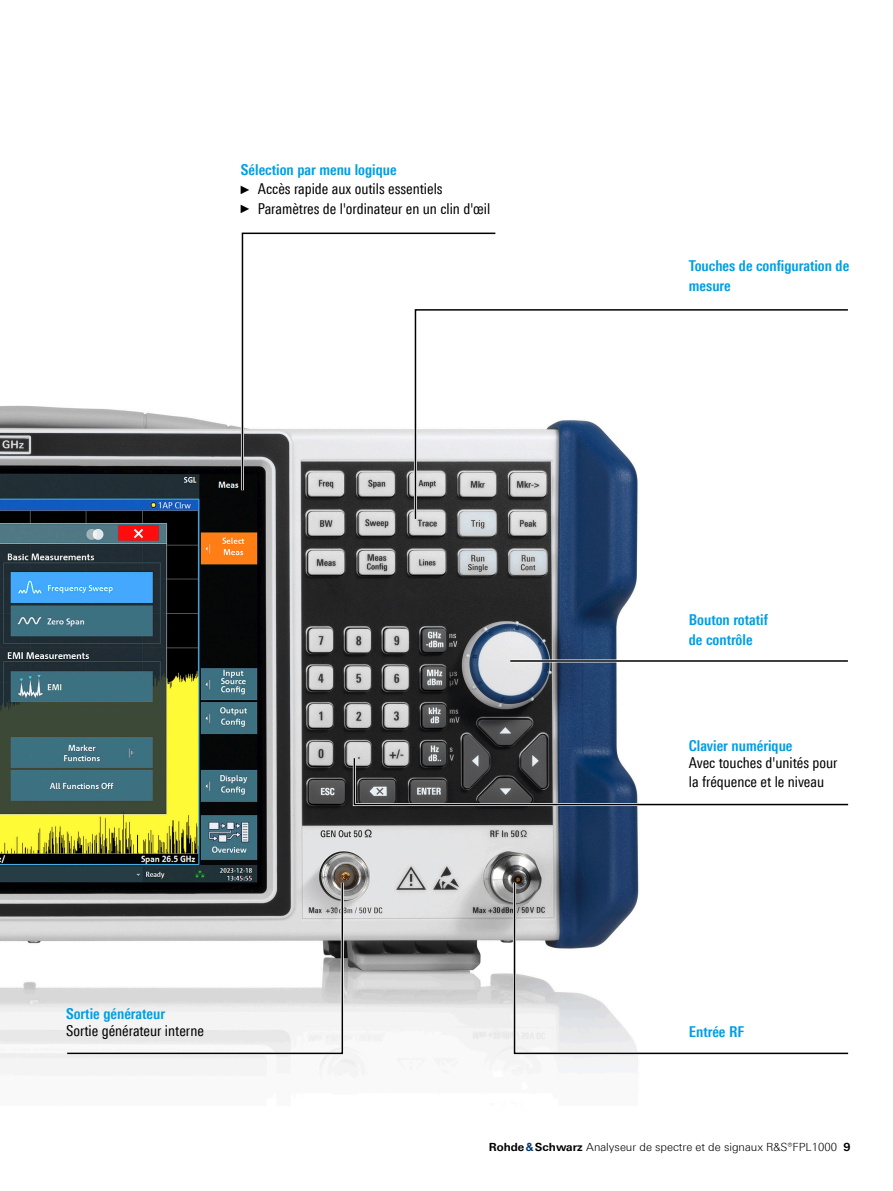
<style>
.page{position:relative;width:893px;height:1191px;background:#fff}
.page>*{position:absolute;margin:0;border:0;box-sizing:border-box;transform-origin:0 0}
.Grafiktext_10_pt{font:condensed 15px/19.2px "Linotype Universfor RS";color:#000}
.Ueberschrift_cyan_10cond{font:700 condensed 15px/19.2px "Linotype Universfor RS";color:#009ee3}
.t1{font:300 11.25px "Linotype Universfor RS";color:#000}
.s1{font-family:"Arial Narrow";font-stretch:normal;font-size:12px}
.s2{font-weight:700}
.s3{font-weight:700;color:#003872}
</style>
<div class="page">
<img style="left:0;top:405px;width:639px;height:673px">
<svg style="left:241px;top:232px;width:255px;height:260px"></svg>
<svg style="left:64px;top:879px;width:281px;height:177px"></svg>
<svg style="left:66px;top:881px;width:278px;height:173px"></svg>
<svg style="left:511px;top:879px;width:337px;height:177px"></svg>
<svg style="left:513px;top:881px;width:336px;height:173px"></svg>
<hr style="left:510px;top:659px;width:338px;height:3px;background:#fff">
<hr style="left:510px;top:660px;width:338px;height:1px;background:#000">
<svg style="left:412px;top:307px;width:227px;height:215px"></svg>
<svg style="left:414px;top:308px;width:434px;height:212px"></svg>
<svg style="left:351px;top:755px;width:498px;height:52px"></svg>
<p class="Ueberschrift_cyan_10cond" style="left:241px;top:160px;width:157px">Sélection par menu logique</p>
<p class="Grafiktext_10_pt" style="left:241px;top:179px;width:203px"><span class="s1">►</span> Accès rapide aux outils essentiels</p>
<p class="Grafiktext_10_pt" style="left:241px;top:199px;width:251px"><span class="s1">►</span> Paramètres de l'ordinateur en un clin d'œil</p>
<p class="Ueberschrift_cyan_10cond" style="left:689px;top:256px;width:162px">Touches de configuration de mesure</p>
<p class="Ueberschrift_cyan_10cond" style="left:66px;top:1004px;width:100px">Sortie générateur</p>
<p class="Grafiktext_10_pt" style="left:66px;top:1020px;width:139px">Sortie générateur interne</p>
<p class="Ueberschrift_cyan_10cond" style="left:689px;top:610px;width:81px">Bouton rotatif de contrôle</p>
<p class="Ueberschrift_cyan_10cond" style="left:689px;top:736px;width:105px">Clavier numérique</p>
<p class="Grafiktext_10_pt" style="left:689px;top:752px;width:150px">Avec touches d'unités pour la fréquence et le niveau</p>
<p class="Ueberschrift_cyan_10cond" style="left:689px;top:1022px;width:57px">Entrée RF</p>
<p class="t1" style="left:489px;top:1140px;width:363px"><span class="s2">Rohde</span><span class="s3">&amp;</span><span class="s2">Schwarz</span> Analyseur de spectre et de signaux R&amp;S®FPL1000 <span class="s2">9</span></p>
</div>
